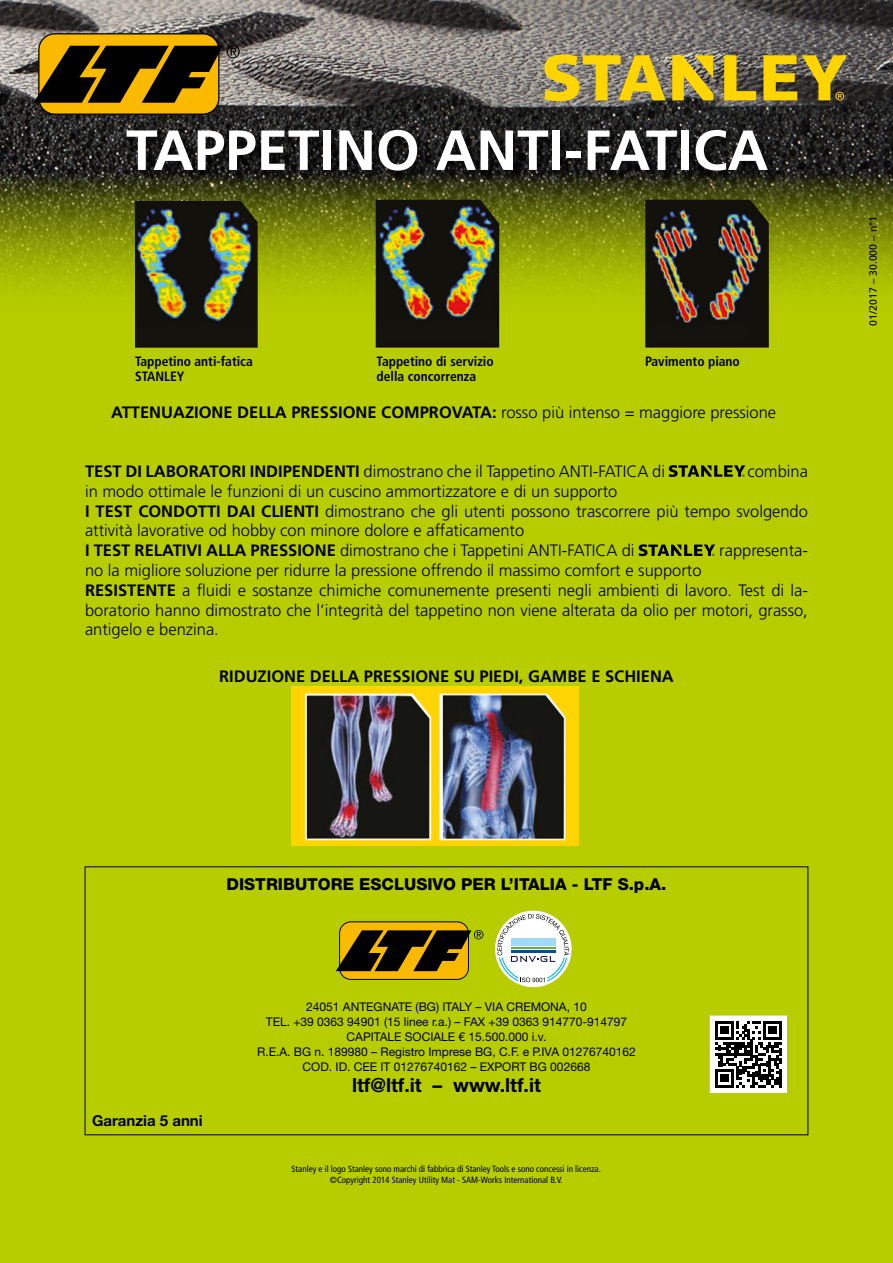
<style>
.page{position:relative;width:893px;height:1263px;background:#b7cd00}
.page>*{position:absolute;margin:0;border:0;box-sizing:border-box;transform-origin:0 0}
.t1{font:700 56.55px "Frutiger LT Std";color:#fff}
.t2{font:700 19.5px "Helvetica Neue LT Std";color:#000}
.t3{font:300 16.5px/19.8px "Frutiger LT Std";color:#000}
.t4{font:700 16.5px "Frutiger LT Std";color:#000}
.t5{font:800 16.5px "Helvetica Neue LT Std";color:#000}
.t6{font:700 15px "Helvetica Neue";color:#000}
.t7{font:700 condensed 13.5px/15px "Frutiger LT Std";color:#000}
.t8{font:12px/15px "Helvetica Neue LT Std";color:#000;text-align:center}
.t9{font:10.5px "Frutiger LT Std";color:#000}
.t10{font:condensed 9px/10.8px "Frutiger LT Std";color:#000;text-align:center}
.s1{font-weight:300}
.s2{font-weight:700}
</style>
<div class="page">
<img style="left:0;top:0;width:893px;height:335px">
<div style="left:125px;top:128px;width:656px;height:57px;background:#000;opacity:.75"></div>
<img style="left:135px;top:201px;width:123px;height:147px">
<img style="left:376px;top:200px;width:123px;height:148px">
<img style="left:645px;top:200px;width:124px;height:148px">
<img style="left:292px;top:686px;width:286px;height:159px">
<svg style="left:669px;top:465px;width:76px;height:12px"></svg>
<svg style="left:639px;top:544px;width:76px;height:12px"></svg>
<div style="left:710px;top:1016px;width:76px;height:76px;background:#fff"></div>
<svg style="left:715px;top:1021px;width:67px;height:66px"></svg>
<hr style="left:779px;top:1069px;width:3px;height:18px;background:#000">
<div style="left:710px;top:1016px;width:77px;height:76px;border:1px solid #fff"></div>
<svg style="left:495px;top:911px;width:77px;height:76px"></svg>
<svg style="left:497px;top:914px;width:73px;height:68px;background:#d0dfc9"></svg>
<div style="left:340px;top:922px;width:128px;height:57px;background:#fbba00;border-radius:11px"></div>
<div style="left:339px;top:921px;width:130px;height:59px;border:1px solid #000;border-radius:11px"></div>
<svg style="left:336px;top:930px;width:147px;height:41px"></svg>
<svg style="left:672px;top:55px;width:41px;height:45px;background:#ceb124"></svg>
<svg style="left:763px;top:55px;width:84px;height:45px;background:#a68f1f"></svg>
<svg style="left:724px;top:55px;width:32px;height:45px"></svg>
<img style="left:544px;top:54px;width:122px;height:47px">
<div style="left:39px;top:34px;width:180px;height:80px;background:#fbba00;border-radius:16px"></div>
<div style="left:38px;top:33px;width:181px;height:82px;border:1px solid #000;border-radius:16px"></div>
<svg style="left:34px;top:45px;width:206px;height:58px"></svg>
<h1 class="t1" style="left:126px;top:117px;width:644px">TAPPETINO ANTI-FATICA</h1>
<p class="t7" style="left:135px;top:354px;width:119px">Tappetino anti-fatica<br>STANLEY</p>
<p class="t7" style="left:377px;top:354px;width:119px">Tappetino di servizio della concorrenza</p>
<p class="t7" style="left:645px;top:354px;width:96px">Pavimento piano</p>
<p class="t4" style="left:111px;top:403px;width:666px">ATTENUAZIONE DELLA PRESSIONE COMPROVATA: <span class="s1">rosso più intenso = maggiore pressione</span></p>
<p class="t3" style="left:85px;top:462px;width:582px"><span class="s2">TEST DI LABORATORI INDIPENDENTI</span> dimostrano che il Tappetino ANTI-FATICA di</p>
<p class="t3" style="left:747px;top:462px;width:62px">combina</p>
<p class="t3" style="left:85px;top:481px;width:724px">in modo ottimale le funzioni di un cuscino ammortizzatore e di un supporto<br><span class="s2">I TEST CONDOTTI DAI CLIENTI</span> dimostrano che gli utenti possono trascorrere più tempo svolgendo attività lavorative od hobby con minore dolore e affaticamento<br><span class="s2">I TEST RELATIVI ALLA PRESSIONE</span> dimostrano che i Tappetini ANTI-FATICA di</p>
<p class="t3" style="left:719px;top:541px;width:90px">rappresenta-</p>
<p class="t3" style="left:85px;top:561px;width:724px">no la migliore soluzione per ridurre la pressione offrendo il massimo comfort e supporto<br><span class="s2">RESISTENTE</span> a fluidi e sostanze chimiche comunemente presenti negli ambienti di lavoro. Test di la&shy;boratorio hanno dimostrato che l’integrità del tappetino non viene alterata da olio per motori, grasso, antigelo e benzina.</p>
<p class="t4" style="left:219px;top:666px;width:456px">RIDUZIONE DELLA PRESSIONE SU PIEDI, GAMBE E SCHIENA</p>
<p class="t9" style="left:867px;top:326px;width:111px;rotate:-90deg">01/2017 – 30.000 – n°1</p>
<p class="t5" style="left:227px;top:874px;width:441px">DISTRIBUTORE ESCLUSIVO PER L’ITALIA - LTF S.p.A.</p>
<p class="t6" style="left:92px;top:1109px;width:112px">Garanzia 5 anni</p>
<p class="t8" style="left:257px;top:999px;width:380px">24051 ANTEGNATE (BG) ITALY – VIA CREMONA, 10<br>TEL. +39 0363 94901 (15 linee r.a.) – FAX +39 0363 914770-914797<br>CAPITALE SOCIALE € 15.500.000 i.v.<br>R.E.A. BG n. 189980 – Registro Imprese BG, C.F. e P.IVA 01276740162<br>COD. ID. CEE IT 01276740162 – EXPORT BG 002668</p>
<p class="t2" style="left:352px;top:1073px;width:190px">ltf@ltf.it – www.ltf.it</p>
<p class="t10" style="left:292px;top:1163px;width:311px">Stanley e il logo Stanley sono marchi di fabbrica di Stanley Tools e sono concessi in licenza. ©Copyright 2014 Stanley Utility Mat - SAM-Works International B.V.</p>
</div>
